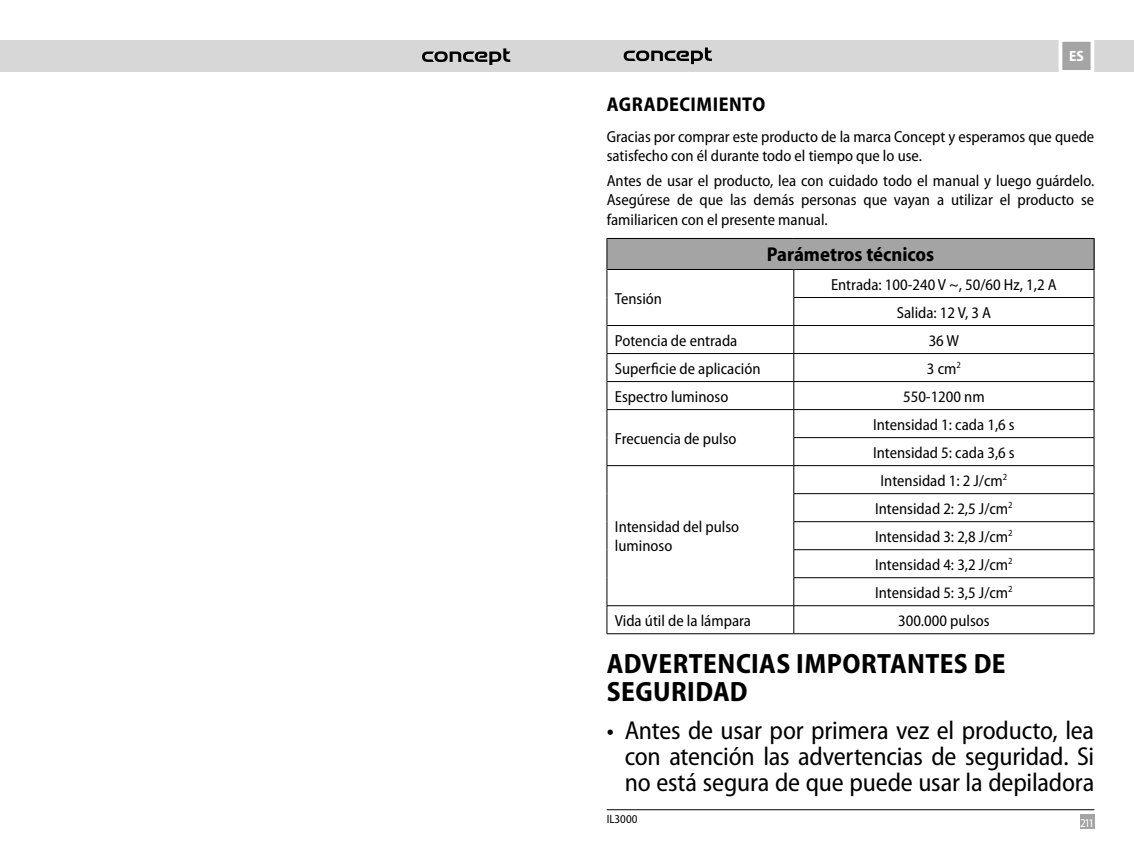
<style>
.page{position:relative;width:1134px;height:851px;background:#fff}
.page>*{position:absolute;margin:0;border:0;box-sizing:border-box;transform-origin:0 0}
.t1{font:700 semi-condensed 28px/28px "Myriad Pro";letter-spacing:.015em;color:#000}
.t2{font:semi-condensed 26px/26px "Myriad Pro";letter-spacing:-.005em;color:#000;text-align:justify}
.t3{font:700 semi-condensed 20px "Myriad Pro";color:#000}
.t4{font:700 semi-condensed 20px "Myriad Pro";letter-spacing:.025em;color:#000}
.t5{font:semi-condensed 16px/28px "Myriad Pro";color:#000}
.t6{font:700 semi-condensed 15px "Myriad Pro";color:#fff}
.t7{font:semi-condensed 12px "Myriad Pro";color:#000}
.t8{font:semi-condensed 12px "Myriad Pro";color:#fff}
</style>
<div class="page">
<div style="left:567px;top:40px;width:567px;height:32px;background:#d7d7d7"></div>
<svg style="left:1058px;top:40px;width:37px;height:32px"></svg>
<svg style="left:624px;top:47px;width:88px;height:17px"></svg>
<div style="left:1080px;top:814px;width:14px;height:14px;background:#a4a4a4"></div>
<hr style="left:607px;top:809px;width:487px;height:1px;background:#000">
<div style="left:0;top:40px;width:567px;height:32px;background:#d7d7d7"></div>
<svg style="left:422px;top:48px;width:88px;height:17px"></svg>
<div style="left:607px;top:238px;width:487px;height:31px;background:#a4a4a4"></div>
<hr style="left:607px;top:238px;width:187px;height:1px;background:#000">
<hr style="left:607px;top:239px;width:1px;height:30px;background:#000">
<hr style="left:794px;top:238px;width:300px;height:1px;background:#000">
<hr style="left:1094px;top:239px;width:1px;height:30px;background:#000">
<hr style="left:607px;top:269px;width:187px;height:1px;background:#000">
<hr style="left:794px;top:269px;width:300px;height:1px;background:#000">
<hr style="left:793px;top:297px;width:301px;height:1px;background:#000">
<hr style="left:607px;top:325px;width:187px;height:1px;background:#000">
<hr style="left:794px;top:325px;width:300px;height:1px;background:#000">
<hr style="left:607px;top:353px;width:187px;height:1px;background:#000">
<hr style="left:794px;top:353px;width:300px;height:1px;background:#000">
<hr style="left:607px;top:381px;width:187px;height:1px;background:#000">
<hr style="left:794px;top:381px;width:300px;height:1px;background:#000">
<hr style="left:607px;top:409px;width:187px;height:1px;background:#000">
<hr style="left:794px;top:409px;width:300px;height:1px;background:#000">
<hr style="left:793px;top:437px;width:301px;height:1px;background:#000">
<hr style="left:607px;top:465px;width:187px;height:1px;background:#000">
<hr style="left:794px;top:465px;width:300px;height:1px;background:#000">
<hr style="left:793px;top:493px;width:301px;height:1px;background:#000">
<hr style="left:793px;top:521px;width:301px;height:1px;background:#000">
<hr style="left:793px;top:549px;width:301px;height:1px;background:#000">
<hr style="left:793px;top:577px;width:301px;height:1px;background:#000">
<hr style="left:607px;top:605px;width:187px;height:1px;background:#000">
<svg style="left:607px;top:270px;width:1px;height:363px"></svg>
<hr style="left:794px;top:605px;width:300px;height:1px;background:#000">
<svg style="left:793px;top:270px;width:1px;height:363px"></svg>
<svg style="left:1094px;top:270px;width:1px;height:363px"></svg>
<hr style="left:607px;top:633px;width:187px;height:1px;background:#000">
<hr style="left:794px;top:633px;width:300px;height:1px;background:#000">
<p class="t6" style="left:1069px;top:48px;width:16px">ES</p>
<p class="t4" style="left:607px;top:93px;width:160px">AGRADECIMIENTO</p>
<p class="t5" style="left:607px;top:127px;width:489px;line-height:19.2px">Gracias por comprar este producto de la marca Concept y esperamos que quede satisfecho con él durante todo el tiempo que lo use.</p>
<p class="t5" style="left:607px;top:171px;width:489px;line-height:19.2px;text-align:justify">Antes de usar el producto, lea con cuidado todo el manual y luego guárdelo.<br>Asegúrese de que las demás personas que vayan a utilizar el producto se familiaricen con el presente manual.</p>
<p class="t3" style="left:767px;top:243px;width:169px">Parámetros técnicos</p>
<p class="t5" style="left:615px;top:284px;width:49px">Tensión</p>
<p class="t5" style="left:831px;top:270px;width:227px;text-align:center">Entrada: 100-240 V ~, 50/60 Hz, 1,2 A<br>Salida: 12 V, 3 A</p>
<p class="t5" style="left:615px;top:326px;width:124px">Potencia de entrada</p>
<p class="t5" style="left:929px;top:326px;width:32px">36 W</p>
<p class="t5" style="left:615px;top:354px;width:147px">Superficie de aplicación</p>
<p class="t5" style="left:927px;top:354px;width:35px">3 cm<sup>2</sup></p>
<p class="t5" style="left:615px;top:382px;width:115px">Espectro luminoso</p>
<p class="t5" style="left:903px;top:382px;width:83px">550-1200 nm</p>
<p class="t5" style="left:615px;top:424px;width:123px">Frecuencia de pulso</p>
<p class="t5" style="left:873px;top:410px;width:143px">Intensidad 1: cada 1,6 s<br>Intensidad 5: cada 3,6 s</p>
<p class="t5" style="left:615px;top:517px;width:126px;line-height:19.2px">Intensidad del pulso luminoso</p>
<p class="t5" style="left:875px;top:466px;width:139px;text-align:center">Intensidad 1: 2 J/cm<sup>2<br></sup>Intensidad 2: 2,5 J/cm<sup>2<br></sup>Intensidad 3: 2,8 J/cm<sup>2<br></sup>Intensidad 4: 3,2 J/cm<sup>2<br></sup>Intensidad 5: 3,5 J/cm<sup>2</sup></p>
<p class="t5" style="left:615px;top:606px;width:138px">Vida útil de la lámpara</p>
<p class="t5" style="left:898px;top:606px;width:93px">300.000 pulsos</p>
<h1 class="t1" style="left:607px;top:650px;width:400px">ADVERTENCIAS IMPORTANTES DE<br>SEGURIDAD</h1>
<h2 class="t2" style="left:625px;top:717px;width:471px;text-indent:-18px">• Antes de usar por primera vez el producto, lea con atención las advertencias de seguridad. Si no está segura de que puede usar la depiladora</h2>
<p class="t7" style="left:607px;top:812px;width:32px">IL3000</p>
<p class="t8" style="left:1080px;top:816px;width:16px">211</p>
</div>
